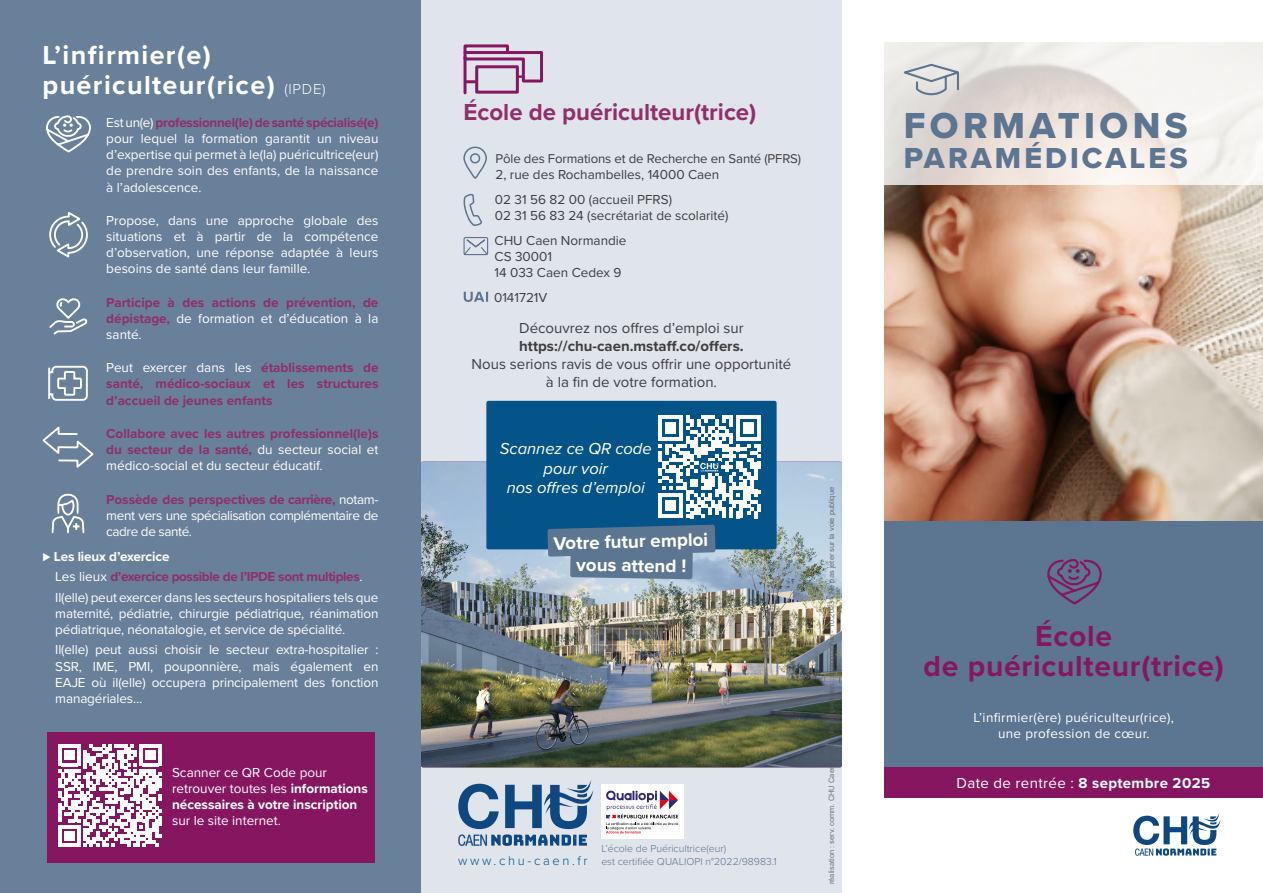
<style>
.page{position:relative;width:1263px;height:893px;background:#fff}
.page>*{position:absolute;margin:0;border:0;box-sizing:border-box;transform-origin:0 0}
.t1{font:37.5px "Proxima Nova Extrabld";letter-spacing:.115em;color:#5c7591}
.t2{font:700 30px/30px "Proxima Nova";letter-spacing:.025em;color:#871660;text-align:center}
.t3{font:30px "Proxima Nova Extrabld";letter-spacing:.105em;color:#5c7591}
.Titre{font:700 27px/30px "Proxima Nova";letter-spacing:.05em;color:#fff}
.texte{font:700 24px "Proxima Nova";color:#8f306a}
.texte-2{font:700 18.75px "Proxima Nova";color:#fff}
.texte-3{font:italic 16.5px/19.8px "Proxima Nova";color:#fff;text-align:center}
.texte-4{font:15px/18px "Proxima Nova";color:#3e3e3f;text-align:center}
.t4{font:15px "Proxima Nova";letter-spacing:.025em;color:#fff}
.texte-5{font:13.5px/16.2px "Proxima Nova";color:#fff;text-align:justify}
.texte-6{font:700 13.5px/16.2px "Proxima Nova";color:#8f306a;text-align:justify}
.texte-7{font:13.5px/16.2px "Proxima Nova";color:#3e3e3f}
.texte-8{font:13.5px/16.2px "Proxima Nova";letter-spacing:.025em;color:#fff;text-align:center}
.Titre-2{font:700 13.5px "Proxima Nova";letter-spacing:-.025em;color:#8f306a}
.t5{font:700 13.5px "Proxima Nova";letter-spacing:-.01em;color:#fff}
.texte-9{font:13.2px "Proxima Nova";letter-spacing:-.01em;color:#3e3e3f}
.t6{font:300 12.9px "Proxima Nova";letter-spacing:.205em;color:#045389}
.t7{font:300 10.5px/12.6px "Proxima Nova";color:#5c7591}
.t8{font:7.5px "Arial";color:#57585a}
.s1{font-weight:300;font-size:15px}
.s2{font-weight:700;color:#8f306a}
.s3{font-weight:400;color:#fff}
.s4{font-weight:700}
</style>
<div class="page">
<div style="left:0;top:0;width:421px;height:893px;background:#69809a"></div>
<img style="left:884px;top:184px;width:379px;height:337px">
<svg style="left:884px;top:42px;width:379px;height:142px"></svg>
<div style="left:884px;top:521px;width:379px;height:275px;background:#5c7591"></div>
<div style="left:421px;top:0;width:421px;height:893px;background:#e0e4eb"></div>
<svg style="left:46px;top:115px;width:45px;height:36px"></svg>
<svg style="left:49px;top:212px;width:39px;height:46px"></svg>
<svg style="left:51px;top:494px;width:34px;height:40px"></svg>
<div style="left:47px;top:733px;width:328px;height:130px;background:#871660"></div>
<svg style="left:59px;top:744px;width:102px;height:103px"></svg>
<svg style="left:898px;top:63px;width:62px;height:33px;background:#cdd0d3"></svg>
<svg style="left:1133px;top:813px;width:87px;height:43px"></svg>
<svg style="left:463px;top:194px;width:26px;height:62px"></svg>
<svg style="left:464px;top:292px;width:24px;height:10px"></svg>
<svg style="left:463px;top:44px;width:80px;height:51px"></svg>
<img style="left:421px;top:462px;width:421px;height:305px">
<div style="left:486px;top:401px;width:291px;height:148px;background:#045389;border-radius:2px"></div>
<svg style="left:547px;top:525px;width:168px;height:54px;background:#647e9a"></svg>
<svg style="left:658px;top:416px;width:103px;height:102px"></svg>
<svg style="left:463px;top:146px;width:24px;height:33px"></svg>
<div style="left:884px;top:767px;width:379px;height:30px;background:#871660"></div>
<svg style="left:1047px;top:559px;width:55px;height:44px"></svg>
<svg style="left:458px;top:780px;width:135px;height:66px"></svg>
<div style="left:601px;top:785px;width:82px;height:53px;background:#fff"></div>
<svg style="left:606px;top:791px;width:72px;height:42px"></svg>
<svg style="left:42px;top:426px;width:52px;height:42px"></svg>
<svg style="left:48px;top:365px;width:40px;height:36px"></svg>
<svg style="left:49px;top:298px;width:39px;height:37px"></svg>
<p class="Titre" style="left:43px;top:39px;width:285px">L’infirmier(e) puériculteur(rice) <span class="s1">(IPDE)</span></p>
<p class="texte-5" style="left:106px;top:114px;width:274px">Est un(e) <span class="s2">professionnel(le) de santé spécialisé(e) </span>pour lequel la formation garantit un niveau d’expertise qui permet à le(la) puéricultrice(eur) de prendre soin des enfants, de la naissance à l’adolescence.</p>
<p class="texte-5" style="left:106px;top:212px;width:274px">Propose, dans une approche globale des situations et à partir de la compétence d’observation, une réponse adaptée à leurs besoins de santé dans leur famille.</p>
<p class="texte-6" style="left:106px;top:294px;width:274px">Participe à des actions de prévention, de dépistage, <span class="s3">de formation et d’éducation à la santé.</span></p>
<p class="texte-6" style="left:106px;top:359px;width:274px"><span class="s3">Peut exercer dans les</span> établissements de santé, médico-sociaux et les structures d’accueil de jeunes enfants</p>
<p class="texte-6" style="left:106px;top:425px;width:274px">Collabore avec les autres professionnel(le)s du secteur de la santé, <span class="s3">du secteur social et médico-social et du secteur éducatif.</span></p>
<p class="texte-5" style="left:106px;top:490px;width:274px"><span class="s2">Possède des perspectives de carrière,</span> notam&shy;ment vers une spécialisation complémentaire de cadre de santé.</p>
<p class="t5" style="left:43px;top:546px;width:129px">⊲ Les lieux d’exercice</p>
<p class="Titre-2" style="left:55px;top:566px;width:309px"><span class="s3">Les lieux</span> d’exercice possible de l’IPDE sont multiples<span class="s3">.</span></p>
<p class="texte-5" style="left:55px;top:588px;width:325px">Il(elle) peut exercer dans les secteurs hospitaliers tels que maternité, pédiatrie, chirurgie pédiatrique, réanimation pédiatrique, néonatalogie, et service de spécialité.</p>
<p class="texte-5" style="left:55px;top:641px;width:325px">Il(elle) peut aussi choisir le secteur extra-hospitalier :<br>SSR, IME, PMI, pouponnière, mais également en EAJE où il(elle) occupera principalement des fonction managériales…</p>
<p class="texte-5" style="left:172px;top:763px;width:197px;text-align:left">Scanner ce QR Code pour retrouver toutes les <span class="s4">informations nécessaires à votre inscription </span>sur le site internet.</p>
<p class="texte" style="left:463px;top:94px;width:294px">École de puériculteur(trice)</p>
<p class="texte-9" style="left:495px;top:148px;width:307px">Pôle des Formations et de Recherche en Santé (PFRS)</p>
<p class="texte-7" style="left:495px;top:166px;width:225px">2, rue des Rochambelles, 14000 Caen</p>
<p class="texte-7" style="left:495px;top:190px;width:235px">02 31 56 82 00 (accueil PFRS)<br>02 31 56 83 24 (secrétariat de scolarité)</p>
<p class="texte-7" style="left:494px;top:231px;width:134px">CHU Caen Normandie<br>CS 30001<br>14 033 Caen Cedex 9</p>
<p class="texte-7" style="left:494px;top:288px;width:55px">0141721V</p>
<p class="texte-4" style="left:472px;top:318px;width:321px">Découvrez nos offres d’emploi sur <span class="s4">https://chu-caen.mstaff.co/offers.<br></span>Nous serions ravis de vous offrir une opportunité à la fin de votre formation.</p>
<p class="texte-3" style="left:500px;top:438px;width:153px">Scannez ce QR code pour voir<br>nos offres d’emploi</p>
<p class="texte-2" style="left:553px;top:529px;width:156px;rotate:-1deg">Votre futur emploi</p>
<p class="texte-2" style="left:577px;top:550px;width:111px;rotate:1deg">vous attend !</p>
<p class="t6" style="left:458px;top:851px;width:131px">www.chu-caen.fr</p>
<p class="t7" style="left:601px;top:842px;width:177px">L’école de Puéricultrice(eur)<br>est certifiée QUALIOPI n°2022/98983.1</p>
<p class="t8" style="left:826px;top:884px;width:399px;rotate:-90deg">réalisation : serv. comm. CHU Caen Normandie - impression : reprographie - 10.2023 - Ne pas jeter sur la voie publique</p>
<p class="t1" style="left:904px;top:97px;width:285px">FORMATIONS</p>
<p class="t3" style="left:904px;top:135px;width:285px">PARAMÉDICALES</p>
<p class="t2" style="left:924px;top:620px;width:302px">École<br>de puériculteur(trice)</p>
<p class="texte-8" style="left:973px;top:709px;width:202px">L’infirmier(ère) puériculteur(rice), une profession de cœur.</p>
<p class="t4" style="left:956px;top:772px;width:255px">Date de rentrée : <span class="s4">8 septembre 2025</span></p>
</div>
